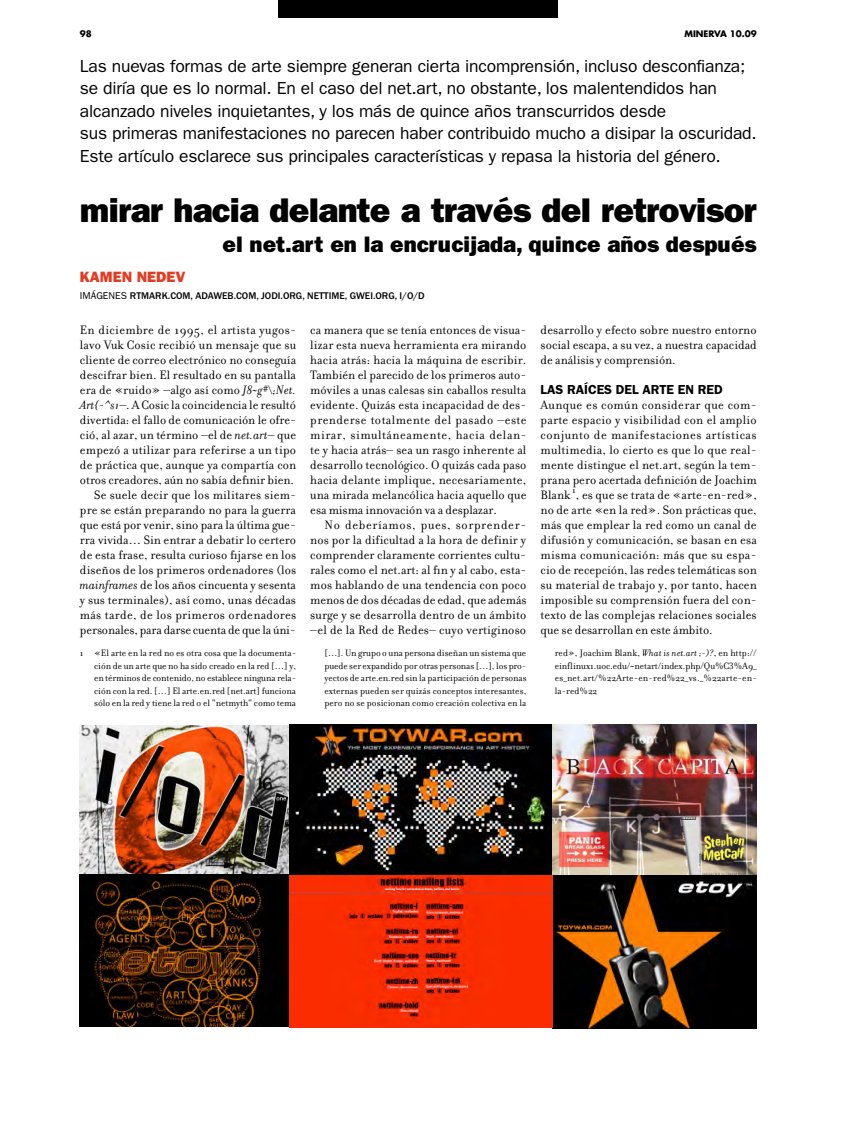
<style>
.page{position:relative;width:850px;height:1134px;background:#fff}
.page>*{position:absolute;margin:0;border:0;box-sizing:border-box;transform-origin:0 0}
.t1{font:800 34.38px "Franklin Gothic";letter-spacing:-.02em;color:#000}
.t2{font:800 22.5px "Franklin Gothic";color:#000}
.t3{font:17.5px/22.5px "Franklin Gothic";letter-spacing:-.01em;color:#000}
.t4{font:800 15px "Franklin Gothic";color:#e43b23}
.t5{font:13.12px/15px "Filosofia";letter-spacing:.005em;color:#000;text-align:justify}
.t6{font:600 13.12px "Franklin Gothic";letter-spacing:-.005em;color:#000}
.t7{font:10px/12.5px "Filosofia";letter-spacing:.005em;color:#000;text-align:justify}
.t8{font:500 10px "Franklin Gothic";color:#000}
.t9{font:700 8.75px "Futura";color:#000}
.s1{font-weight:400}
.s2{font-style:italic}
</style>
<div class="page">
<div style="left:278px;top:0;width:280px;height:18px;background:#000"></div>
<img style="left:80px;top:725px;width:210px;height:301px">
<img style="left:290px;top:724px;width:467px;height:305px">
<p class="t9" style="left:80px;top:28px;width:13px">98</p>
<p class="t9" style="left:685px;top:28px;width:74px">MINERVA 10.09</p>
<p class="t3" style="left:80px;top:54px;width:678px">Las nuevas formas de arte siempre generan cierta incomprensión, incluso desconfianza; se diría que es lo normal. En el caso del net.art, no obstante, los malentendidos han alcanzado niveles inquietantes, y los más de quince años transcurridos desde<br>sus primeras manifestaciones no parecen haber contribuido mucho a disipar la oscuridad.<br>Este artículo esclarece sus principales características y repasa la historia del género.</p>
<h1 class="t1" style="left:80px;top:190px;width:678px">mirar hacia delante a través del retrovisor</h1>
<h2 class="t2" style="left:223px;top:231px;width:536px">el net.art en la encrucijada, quince años después</h2>
<p class="t4" style="left:80px;top:268px;width:107px">Kamen Nedev</p>
<p class="t8" style="left:80px;top:290px;width:346px"><span class="s1">imágenes</span> RTMARK.COM, ADAWEB.COM, JODI.ORG, NETTIME, GWEI.ORG, I/O/D</p>
<p class="t5" style="left:80px;top:323px;width:218px;text-align:right">En diciembre de 1995, el artista yugos&shy;lavo Vuk Cosic recibió un mensaje que su cliente de correo electrónico no conseguía descifrar bien. El resultado en su pantalla era de «ruido» –algo así como <span class="s2">J8~g#\;Net.<br>Art{-^s1–</span>. A Cosic la coincidencia le resultó divertida: el fallo de comunicación le ofre&shy;ció, al azar, un término –el de <span class="s2">net.art</span>– que empezó a utilizar para referirse a un tipo de práctica que, aunque ya compartía con otros creadores, aún no sabía definir bien.<br>Se suele decir que los militares siem&shy;pre se están preparando no para la guerra que está por venir, sino para la última gue&shy;rra vivida… Sin entrar a debatir lo certero de esta frase, resulta curioso fijarse en los diseños de los primeros ordenadores (los <span class="s2">mainframes</span> de los años cincuenta y sesenta y sus terminales), así como, unas décadas más tarde, de los primeros ordenadores personales, para darse cuenta de que la úni-</p>
<p class="t5" style="left:310px;top:323px;width:218px">ca manera que se tenía entonces de visua&shy;lizar esta nueva herramienta era mirando hacia atrás: hacia la máquina de escribir.<br>También el parecido de los primeros auto&shy;móviles a unas calesas sin caballos resulta evidente. Quizás esta incapacidad de des&shy;prenderse totalmente del pasado –este mirar, simultáneamente, hacia delan&shy;te y hacia atrás– sea un rasgo inherente al desarrollo tecnológico. O quizás cada paso hacia delante implique, necesariamente, una mirada melancólica hacia aquello que esa misma innovación va a desplazar.</p>
<p class="t5" style="left:310px;top:518px;width:218px;text-indent:14px">No deberíamos, pues, sorprender&shy;nos por la dificultad a la hora de definir y comprender claramente corrientes cultu&shy;rales como el net.art: al fin y al cabo, esta&shy;mos hablando de una tendencia con poco menos de dos décadas de edad, que además surge y se desarrolla dentro de un ámbito –el de la Red de Redes– cuyo vertiginoso</p>
<p class="t5" style="left:541px;top:323px;width:218px">desarrollo y efecto sobre nuestro entorno social escapa, a su vez, a nuestra capacidad de análisis y comprensión.</p>
<p class="t6" style="left:541px;top:382px;width:184px">LAS RAÍCES DEL ARTE EN RED</p>
<p class="t5" style="left:541px;top:398px;width:218px">Aunque es común considerar que com&shy;parte espacio y visibilidad con el amplio conjunto de manifestaciones artísticas multimedia, lo cierto es que lo que real&shy;mente distingue el net.art, según la tem&shy;prana pero acertada definición de Joachim Blank<sup>1</sup>, es que se trata de «arte-en-red», no de arte «en la red». Son prácticas que, más que emplear la red como un canal de difusión y comunicación, se basan en esa misma comunicación: más que su espa&shy;cio de recepción, las redes telemáticas son su material de trabajo y, por tanto, hacen imposible su comprensión fuera del con&shy;texto de las complejas relaciones sociales que se desarrollan en este ámbito.</p>
<p class="t7" style="left:94px;top:647px;width:204px;text-indent:-14px">1 «El arte en la red no es otra cosa que la documenta&shy;ción de un arte que no ha sido creado en la red […] y, en términos de contenido, no establece ninguna rela&shy;ción con la red. […] El arte.en.red [net.art] funciona sólo en la red y tiene la red o el "netmyth" como tema</p>
<p class="t7" style="left:324px;top:647px;width:204px">[…]. Un grupo o una persona diseñan un sistema que puede ser expandido por otras personas […], los pro&shy;yectos de arte.en.red sin la participación de personas externas pueden ser quizás conceptos interesantes, pero no se posicionan como creación colectiva en la</p>
<p class="t7" style="left:555px;top:647px;width:204px">red», Joachim Blank, <span class="s2">What is net.art ;-)?</span>, en http:// einflinux1.uoc.edu/~netart/index.php/Qu%C3%A9_ es_net.art/%22Arte-en-red%22_vs._%22arte-en&shy;la-red%22</p>
</div>
